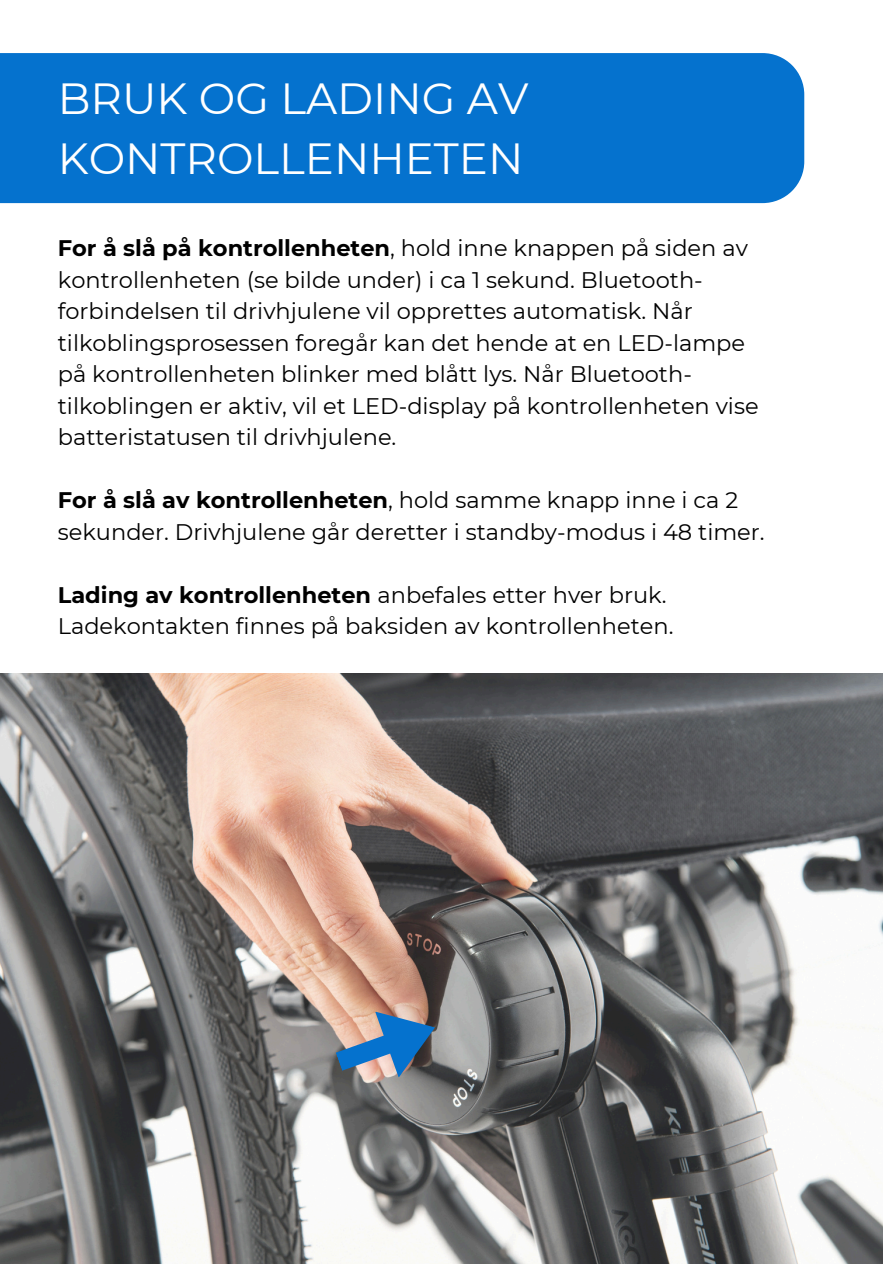
<style>
.page{position:relative;width:894px;height:1264px;background:#fff}
.page>*{position:absolute;margin:0;border:0;box-sizing:border-box;transform-origin:0 0}
.t1{font:43.5px/60.8px "Montserrat";color:#fff}
.t2{font:22.5px/31.5px "Montserrat";color:#000}
.t3{font:700 22.5px "Montserrat";color:#000}
.s1{font-weight:700}
.s2{font-weight:400}
</style>
<div class="page">
<img style="left:0;top:673px;width:882px;height:590px">
<div style="left:0;top:53px;width:804px;height:150px;background:#0572ce"></div>
<img style="left:335px;top:1011px;width:100px;height:66px">
<p class="t1" style="left:58px;top:68px;width:472px">BRUK OG LADING AV<br>KONTROLLENHETEN</p>
<p class="t2" style="left:58px;top:232px;width:702px"><span class="s1">For å slå på kontrollenheten</span>, hold inne knappen på siden av kontrollenheten (se bilde under) i ca 1 sekund. Bluetooth&shy;forbindelsen til drivhjulene vil opprettes automatisk. Når tilkoblingsprosessen foregår kan det hende at en LED-lampe på kontrollenheten blinker med blått lys. Når Bluetooth&shy;tilkoblingen er aktiv, vil et LED-display på kontrollenheten vise batteristatusen til drivhjulene.</p>
<p class="t2" style="left:58px;top:484px;width:708px"><span class="s1">For å slå av kontrollenheten</span>, hold samme knapp inne i ca 2 sekunder. Drivhjulene går deretter i standby-modus i 48 timer.</p>
<p class="t3" style="left:58px;top:581px;width:610px">Lading av kontrollenheten <span class="s2">anbefales etter hver bruk.</span></p>
<p class="t2" style="left:58px;top:610px;width:617px">Ladekontakten finnes på baksiden av kontrollenheten.</p>
</div>
